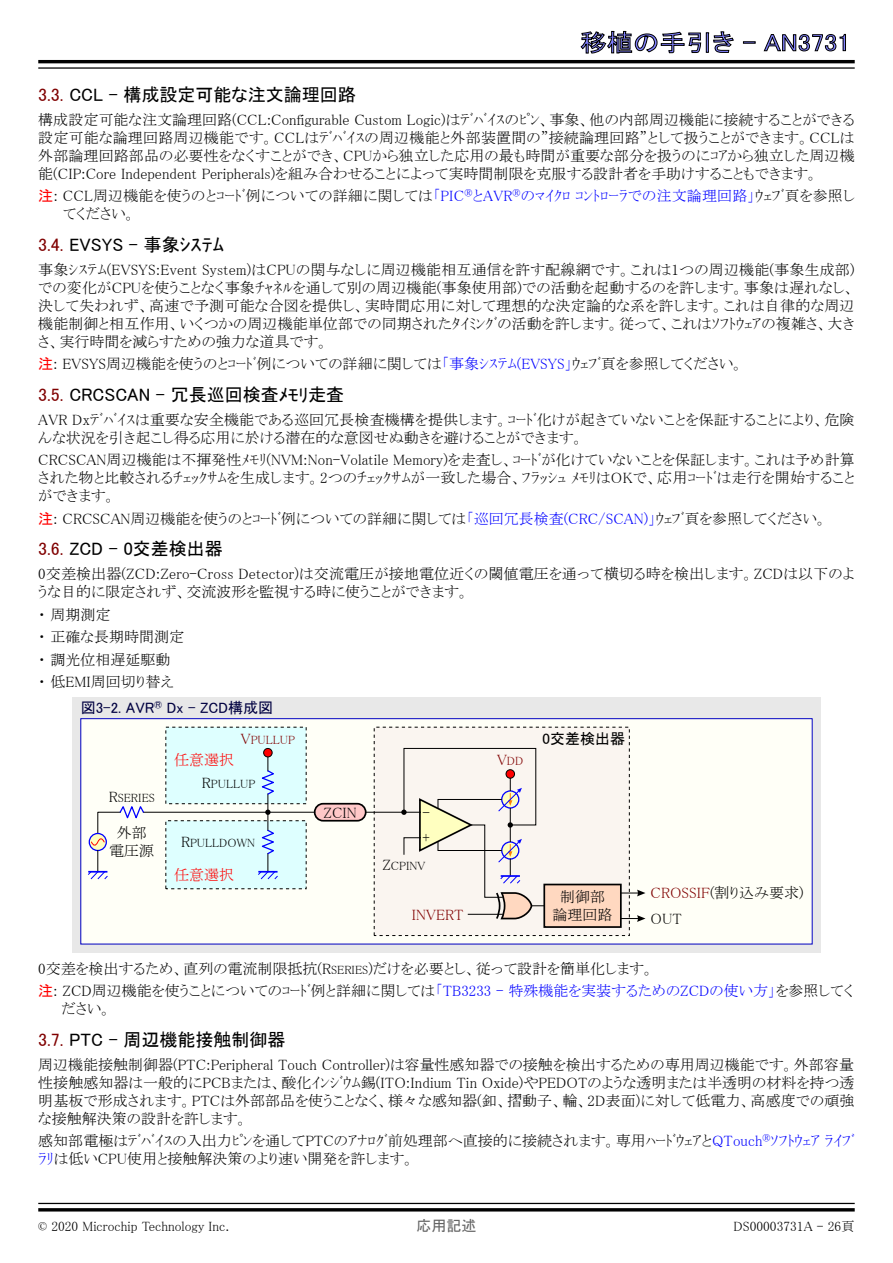
<style>
.page{position:relative;width:893px;height:1263px;background:#fff}
.page>*{position:absolute;margin:0;border:0;box-sizing:border-box;transform-origin:0 0}
.t1{font:24px "MS P Gothic";color:#8080ff;scale:1.1 1}
.t2{font:18px "MS P Gothic";color:#000}
.t3{font:15px/18px "MS P Mincho";color:#000}
.t4{font:15px "MS P Gothic";color:#000040}
.t5{font:15px "MS P Mincho";color:#f00}
.t6{font:15px "MS P Mincho";color:#800000}
.t7{font:15px "MS P Gothic";color:#000}
.t8{font:15px "MS P Gothic";color:#646464}
.t9{font:13.5px "MS P Mincho";color:#000}
.t10{font:12px "MS P Mincho";color:#000}
.t11{font:12px "MS P Mincho";color:#800000}
.s1{color:#800000}
.s2{font-family:"MS P Gothic";color:#f00}
.s3{color:#00f}
.s4{font-size:15px}
.s5{font-size:12px}
</style>
<div class="page">
<svg style="left:581px;top:31px;width:153px;height:23px"></svg>
<svg style="left:743px;top:42px;width:12px;height:1px"></svg>
<svg style="left:764px;top:34px;width:82px;height:17px"></svg>
<hr style="left:38px;top:60px;width:817px;height:3px;background:#000">
<hr style="left:38px;top:67px;width:817px;height:2px;background:#000">
<hr style="left:38px;top:1203px;width:817px;height:1px;background:#000">
<hr style="left:38px;top:1208px;width:817px;height:3px;background:#000">
<div style="left:72px;top:697px;width:749px;height:255px;background:#e8e8e8"></div>
<div style="left:81px;top:719px;width:731px;height:225px;background:#fffff7"></div>
<div style="left:80px;top:718px;width:733px;height:226px;border:1px solid #0000c0"></div>
<div style="left:166px;top:727px;width:140px;height:77px;background:#deffff"></div>
<div style="left:166px;top:821px;width:140px;height:68px;background:#deffff"></div>
<div style="left:374px;top:727px;width:255px;height:208px;background:#faf5f0"></div>
<hr style="left:366px;top:812px;width:55px;height:1px;background:#000">
<div style="left:315px;top:804px;width:51px;height:17px;background:#ffc8c8;border-radius:9px"></div>
<div style="left:314px;top:803px;width:53px;height:18px;border:2px solid #000;border-radius:9px"></div>
<svg style="left:401px;top:747px;width:143px;height:173px"></svg>
<div style="left:544px;top:884px;width:77px;height:43px;background:#ffd8c0"></div>
<div style="left:543px;top:884px;width:79px;height:44px;border:2px solid #000"></div>
<svg style="left:621px;top:890px;width:24px;height:6px"></svg>
<svg style="left:621px;top:915px;width:24px;height:7px"></svg>
<hr style="left:143px;top:812px;width:172px;height:1px;background:#000">
<div style="left:264px;top:748px;width:8px;height:9px;background:#f00;border-radius:50%"></div>
<div style="left:263px;top:748px;width:10px;height:9px;border:1px solid #000;border-radius:50%"></div>
<svg style="left:88px;top:806px;width:57px;height:74px"></svg>
<svg style="left:257px;top:757px;width:21px;height:123px"></svg>
<h1 class="t1" style="left:580px;top:30px;width:247px">移植の手引き - AN3731</h1>
<p class="t2" style="left:38px;top:85px;width:319px"><span class="s1">3.3.</span> CCL - 構成設定可能な注文論理回路</p>
<p class="t3" style="left:38px;top:110px;width:818px;text-align:justify">構成設定可能な注文論理回路(CCL:Configurable Custom Logic)はﾃﾞﾊﾞｲｽのﾋﾟﾝ、事象、他の内部周辺機能に接続することができる設定可能な論理回路周辺機能です。CCLはﾃﾞﾊﾞｲｽの周辺機能と外部装置間の”接続論理回路”として扱うことができます。CCLは外部論理回路部品の必要性をなくすことができ、CPUから独立した応用の最も時間が重要な部分を扱うのにｺｱから独立した周辺機能(CIP:Core Independent Peripherals)を組み合わせることによって実時間制限を克服する設計者を手助けすることもできます。</p>
<p class="t3" style="left:63px;top:187px;width:793px;text-indent:-24px"><span class="s2">注</span>: CCL周辺機能を使うのとｺｰﾄﾞ例についての詳細に関しては<span class="s3">「PIC</span><sup>®</sup><span class="s3">とAVR</span><sup>®</sup><span class="s3">のﾏｲｸﾛ ｺﾝﾄﾛｰﾗでの注文論理回路」</span>ｳｪﾌﾞ頁を参照してください。</p>
<p class="t2" style="left:38px;top:235px;width:188px"><span class="s1">3.4.</span> EVSYS - 事象ｼｽﾃﾑ</p>
<p class="t3" style="left:38px;top:260px;width:818px;text-align:justify">事象ｼｽﾃﾑ(EVSYS:Event System)はCPUの関与なしに周辺機能相互通信を許す配線網です。これは1つの周辺機能(事象生成部)での変化がCPUを使うことなく事象ﾁｬﾈﾙを通して別の周辺機能(事象使用部)での活動を起動するのを許します。事象は遅れなし、決して失われず、高速で予測可能な合図を提供し、実時間応用に対して理想的な決定論的な系を許します。これは自律的な周辺機能制御と相互作用、いくつかの周辺機能単位部での同期されたﾀｲﾐﾝｸﾞの活動を許します。従って、これはｿﾌﾄｳｪｱの複雑さ、大きさ、実行時間を減らすための強力な道具です。</p>
<p class="t3" style="left:38px;top:355px;width:707px"><span class="s2">注</span>: EVSYS周辺機能を使うのとｺｰﾄﾞ例についての詳細に関しては<span class="s3">「事象ｼｽﾃﾑ(EVSYS」</span>ｳｪﾌﾞ頁を参照してください。</p>
<p class="t2" style="left:38px;top:385px;width:307px"><span class="s1">3.5.</span> CRCSCAN - 冗長巡回検査ﾒﾓﾘ走査</p>
<p class="t3" style="left:38px;top:410px;width:818px">AVR Dxﾃﾞﾊﾞｲｽは重要な安全機能である巡回冗長検査機構を提供します。ｺｰﾄﾞ化けが起きていないことを保証することにより、危険んな状況を引き起こし得る応用に於ける潜在的な意図せぬ動きを避けることができます。</p>
<p class="t3" style="left:38px;top:451px;width:818px;text-align:justify">CRCSCAN周辺機能は不揮発性ﾒﾓﾘ(NVM:Non-Volatile Memory)を走査し、ｺｰﾄﾞが化けていないことを保証します。これは予め計算された物と比較されるﾁｪｯｸｻﾑを生成します。2つのﾁｪｯｸｻﾑが一致した場合、ﾌﾗｯｼｭ ﾒﾓﾘはOKで、応用ｺｰﾄﾞは走行を開始することができます。</p>
<p class="t3" style="left:38px;top:509px;width:790px"><span class="s2">注</span>: CRCSCAN周辺機能を使うのとｺｰﾄﾞ例についての詳細に関しては<span class="s3">「巡回冗長検査(CRC/SCAN)」</span>ｳｪﾌﾞ頁を参照してください。</p>
<p class="t2" style="left:38px;top:540px;width:186px"><span class="s1">3.6.</span> ZCD - 0交差検出器</p>
<p class="t3" style="left:38px;top:565px;width:818px">0交差検出器(ZCD:Zero-Cross Detector)は交流電圧が接地電位近くの閾値電圧を通って横切る時を検出します。ZCDは以下のような目的に限定されず、交流波形を監視する時に使うことができます。</p>
<p class="t3" style="left:38px;top:603px;width:147px;line-height:22.5px">・ 周期測定<br>・ 正確な長期時間測定・ 調光位相遅延駆動<br>・ 低EMI周回切り替え</p>
<p class="t4" style="left:81px;top:700px;width:194px">図3-2. AVR<sup>®</sup> Dx - ZCD構成図</p>
<p class="t10" style="left:109px;top:791px;width:48px"><span class="s4">R</span>SERIES</p>
<p class="t3" style="left:109px;top:824px;width:46px;text-align:center">外部電圧源</p>
<p class="t11" style="left:241px;top:734px;width:56px"><span class="s4">V</span>PULLUP</p>
<p class="t10" style="left:202px;top:777px;width:55px"><span class="s4">R</span>PULLUP</p>
<p class="t5" style="left:174px;top:752px;width:61px">任意選択</p>
<p class="t10" style="left:181px;top:837px;width:76px"><span class="s4">R</span>PULLDOWN</p>
<p class="t5" style="left:174px;top:867px;width:61px">任意選択</p>
<p class="t3" style="left:324px;top:803px;width:35px">ZCIN</p>
<p class="t3" style="left:423px;top:799px;width:9px;line-height:25.5px">- +</p>
<p class="t10" style="left:382px;top:859px;width:44px"><span class="s4">Z</span>CPINV</p>
<p class="t6" style="left:412px;top:907px;width:53px">INVERT</p>
<p class="t11" style="left:497px;top:755px;width:28px"><span class="s4">V</span>DD</p>
<p class="t7" style="left:543px;top:731px;width:84px">0交差検出器</p>
<p class="t3" style="left:553px;top:888px;width:61px;text-align:center">制御部論理回路</p>
<p class="t3" style="left:651px;top:880px;width:155px;line-height:25.5px"><span class="s1">CROSSIF</span>(割り込み要求)<br>OUT</p>
<p class="t3" style="left:38px;top:957px;width:817px;line-height:22.5px">0交差を検出するため、直列の電流制限抵抗(R<span class="s5">SERIES</span>)だけを必要とし、従って設計を簡単化します。<br><span class="s2">注</span>: ZCD周辺機能を使うことについてのｺｰﾄﾞ例と詳細に関しては<span class="s3">「TB3233 - 特殊機能を実装するためのZCDの使い方」</span>を参照してく</p>
<p class="t3" style="left:62px;top:1000px;width:51px">ださい。</p>
<p class="t2" style="left:38px;top:1030px;width:249px"><span class="s1">3.7.</span> PTC - 周辺機能接触制御器</p>
<p class="t3" style="left:38px;top:1055px;width:818px;text-align:justify">周辺機能接触制御器(PTC:Peripheral Touch Controller)は容量性感知器での接触を検出するための専用周辺機能です。外部容量性接触感知器は一般的にPCBまたは、酸化ｲﾝｼﾞｳﾑ錫(ITO:Indium Tin Oxide)やPEDOTのような透明または半透明の材料を持つ透明基板で形成されます。PTCは外部部品を使うことなく、様々な感知器(釦、摺動子、輪、2D表面)に対して低電力、高感度での頑強な接触解決策の設計を許します。</p>
<p class="t3" style="left:38px;top:1132px;width:818px">感知部電極はﾃﾞﾊﾞｲｽの入出力ﾋﾟﾝを通してPTCのｱﾅﾛｸﾞ前処理部へ直接的に接続されます。専用ﾊｰﾄﾞｳｪｱと<span class="s3">QTouch</span><sup>®</sup><span class="s3">ｿﾌﾄｳｪｱ ﾗｲﾌﾞﾗﾘ</span>は低いCPU使用と接触解決策のより速い開発を許します。</p>
<p class="t9" style="left:38px;top:1219px;width:193px">© 2020 Microchip Technology Inc.</p>
<p class="t8" style="left:416px;top:1218px;width:61px">応用記述</p>
<p class="t9" style="left:734px;top:1219px;width:123px">DS00003731A - 26頁</p>
</div>
